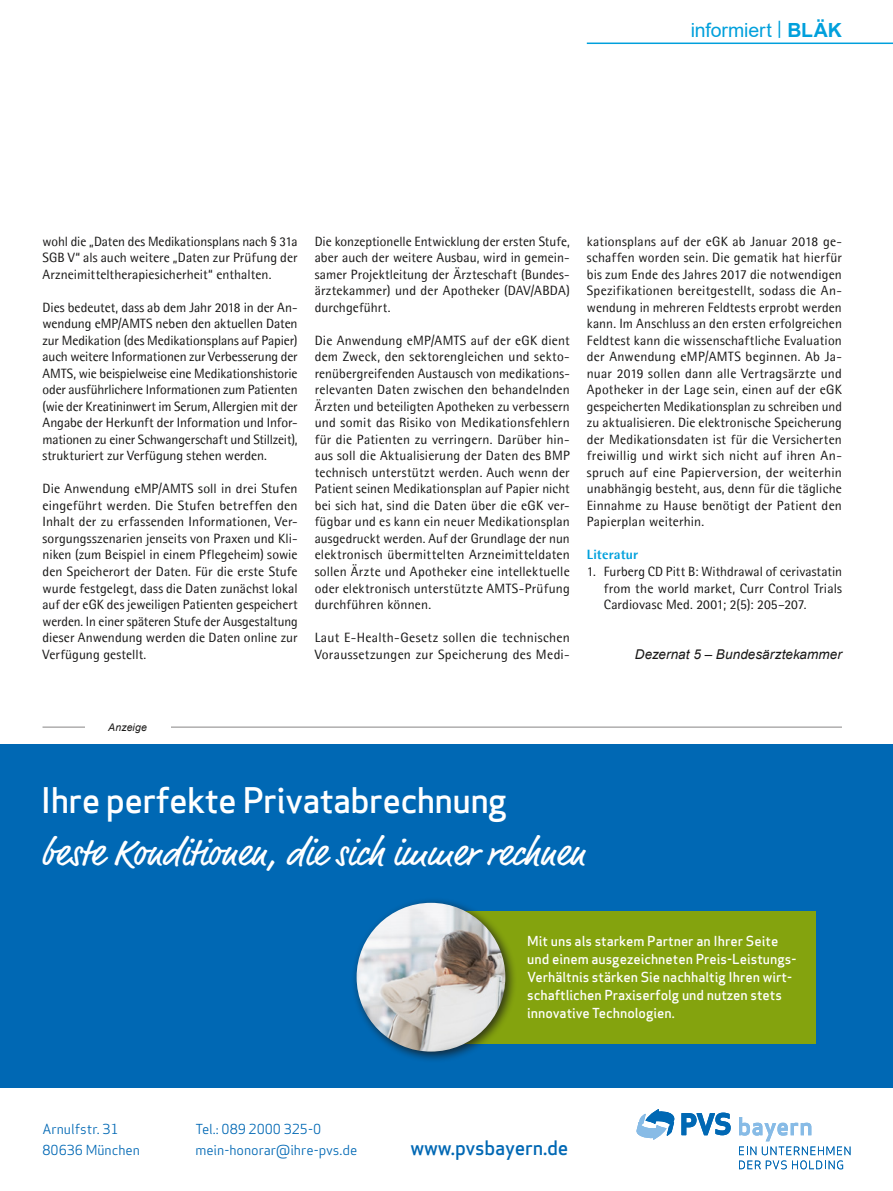
<style>
.page{position:relative;width:893px;height:1191px;background:#fff}
.page>*{position:absolute;margin:0;border:0;box-sizing:border-box;transform-origin:0 0}
.t1{font:37.5px "Market OT";color:#fff}
.t2{font:500 34.5px "Apex Sans";letter-spacing:-.02em;color:#fff}
.t3{font:500 19.5px "Apex Sans";letter-spacing:-.01em;color:#0068b4}
.t4{font:19.5px "Arial";letter-spacing:-.005em;color:#00a0dc}
.Grundtext{font:13.5px/16.5px "Agfa Rotis Semisans";letter-spacing:.01em;color:#181716;text-align:justify}
.t5{font:500 13.5px/18px "Apex Sans";color:#fff}
.Einzug_BLÄK{font:13.5px/16.5px "Agfa Rotis Semisans";letter-spacing:.01em;color:#181716;text-align:justify}
.t6{font:13.5px/21px "Apex Sans";color:#0068b4}
.Verfasser{font:italic 13.5px "Arial";letter-spacing:.005em;color:#181716}
.Grundtext_Fett{font:800 13.5px "Agfa Rotis Semisans";letter-spacing:.01em;color:#00a0dc}
.BU{font:italic 10.5px "Arial";letter-spacing:.01em;color:#181716}
.s1{font-weight:700}
</style>
<div class="page">
<hr style="left:587px;top:43px;width:306px;height:1px;background:#00a0dc">
<div style="left:0;top:744px;width:893px;height:344px;background:#0068b4"></div>
<svg style="left:681px;top:1112px;width:50px;height:23px"></svg>
<svg style="left:637px;top:1109px;width:37px;height:31px"></svg>
<svg style="left:739px;top:1117px;width:111px;height:52px"></svg>
<div style="left:446px;top:911px;width:370px;height:132px;background:#84a30e"></div>
<div style="left:351px;top:897px;width:166px;height:166px;background:#181716;opacity:.75"></div>
<img style="left:357px;top:902px;width:148px;height:149px;border-radius:74px">
<hr style="left:43px;top:727px;width:799px;height:1px;background:#868585">
<div style="left:85px;top:723px;width:85px;height:8px;background:#fff"></div>
<h3 class="t4" style="left:691px;top:16px;width:153px">informiert <sup>|</sup> <span class="s1">BLÄK</span></h3>
<p class="Grundtext" style="left:43px;top:233px;width:257px">wohl die „Daten des Medikationsplans nach § 31a SGB V“ als auch weitere „Daten zur Prüfung der Arzneimitteltherapiesicherheit“ enthalten.</p>
<p class="Grundtext" style="left:43px;top:299px;width:257px">Dies bedeutet, dass ab dem Jahr 2018 in der An&shy;wendung eMP/AMTS neben den aktuellen Daten zur Medikation (des Medikationsplans auf Papier) auch weitere Informationen zur Verbesserung der AMTS, wie beispielweise eine Medikationshistorie oder ausführlichere Informationen zum Patienten (wie der Kreatininwert im Serum, Allergien mit der Angabe der Herkunft der Information und Infor&shy;mationen zu einer Schwangerschaft und Stillzeit), strukturiert zur Verfügung stehen werden.</p>
<p class="Grundtext" style="left:43px;top:480px;width:257px">Die Anwendung eMP/AMTS soll in drei Stufen eingeführt werden. Die Stufen betreffen den Inhalt der zu erfassenden Informationen, Ver&shy;sorgungsszenarien jenseits von Praxen und Kli&shy;niken (zum Beispiel in einem Pflegeheim) sowie den Speicherort der Daten. Für die erste Stufe wurde festgelegt, dass die Daten zunächst lokal auf der eGK des jeweiligen Patienten gespeichert werden. In einer späteren Stufe der Ausgestaltung dieser Anwendung werden die Daten online zur Verfügung gestellt.</p>
<p class="Grundtext" style="left:315px;top:233px;width:257px">Die konzeptionelle Entwicklung der ersten Stufe, aber auch der weitere Ausbau, wird in gemein&shy;samer Projektleitung der Ärzteschaft (Bundes&shy;ärztekammer) und der Apotheker (DAV/ABDA) durchgeführt.</p>
<p class="Grundtext" style="left:315px;top:332px;width:257px">Die Anwendung eMP/AMTS auf der eGK dient dem Zweck, den sektorengleichen und sekto&shy;renübergreifenden Austausch von medikations&shy;relevanten Daten zwischen den behandelnden Ärzten und beteiligten Apotheken zu verbessern und somit das Risiko von Medikationsfehlern für die Patienten zu verringern. Darüber hin&shy;aus soll die Aktualisierung der Daten des BMP technisch unterstützt werden. Auch wenn der Patient seinen Medikationsplan auf Papier nicht bei sich hat, sind die Daten über die eGK ver&shy;fügbar und es kann ein neuer Medikationsplan ausgedruckt werden. Auf der Grundlage der nun elektronisch übermittelten Arzneimitteldaten sollen Ärzte und Apotheker eine intellektuelle oder elektronisch unterstützte AMTS-Prüfung durchführen können.</p>
<p class="Grundtext" style="left:315px;top:629px;width:257px">Laut E-Health-Gesetz sollen die technischen<br>Voraussetzungen zur Speicherung des Medi-</p>
<p class="Grundtext" style="left:587px;top:233px;width:257px">kationsplans auf der eGK ab Januar 2018 ge&shy;schaffen worden sein. Die gematik hat hierfür bis zum Ende des Jahres 2017 die notwendigen Spezifikationen bereitgestellt, sodass die An&shy;wendung in mehreren Feldtests erprobt werden kann. Im Anschluss an den ersten erfolgreichen Feldtest kann die wissenschaftliche Evaluation der Anwendung eMP/AMTS beginnen. Ab Ja&shy;nuar 2019 sollen dann alle Vertragsärzte und Apotheker in der Lage sein, einen auf der eGK gespeicherten Medikationsplan zu schreiben und zu aktualisieren. Die elektronische Speicherung der Medikationsdaten ist für die Versicherten freiwillig und wirkt sich nicht auf ihren An&shy;spruch auf eine Papierversion, der weiterhin unabhängig besteht, aus, denn für die tägliche Einnahme zu Hause benötigt der Patient den Papierplan weiterhin.</p>
<p class="Grundtext_Fett" style="left:587px;top:546px;width:53px">Literatur</p>
<p class="Einzug_BLÄK" style="left:604px;top:563px;width:240px;text-indent:-17px">1. Furberg CD Pitt B: Withdrawal of cerivastatin from the world market, Curr Control Trials Cardiovasc Med. 2001; 2(5): 205–207.</p>
<p class="Verfasser" style="left:635px;top:645px;width:209px">Dezernat 5 – Bundesärztekammer</p>
<p class="BU" style="left:108px;top:720px;width:40px">Anzeige</p>
<p class="t2" style="left:40px;top:769px;width:468px">Ihre perfekte Privatabrechnung</p>
<p class="t1" style="left:40px;top:831px;width:546px">beste Konditionen, die sich immer rechnen</p>
<p class="t6" style="left:42px;top:1117px;width:99px">Arnulfstr. 31<br>80636 München</p>
<p class="t6" style="left:195px;top:1117px;width:164px">Tel.: 089 2000 325-0 mein-honorar@ihre-pvs.de</p>
<p class="t5" style="left:527px;top:930px;width:271px">Mit uns als starkem Partner an Ihrer Seite und einem ausgezeichneten Preis-Leistungs-Verhältnis stärken Sie nachhaltig Ihren wirt&shy;schaftlichen Praxiserfolg und nutzen stets innovative Technologien.</p>
<p class="t3" style="left:411px;top:1130px;width:159px">www.pvsbayern.de</p>
</div>
